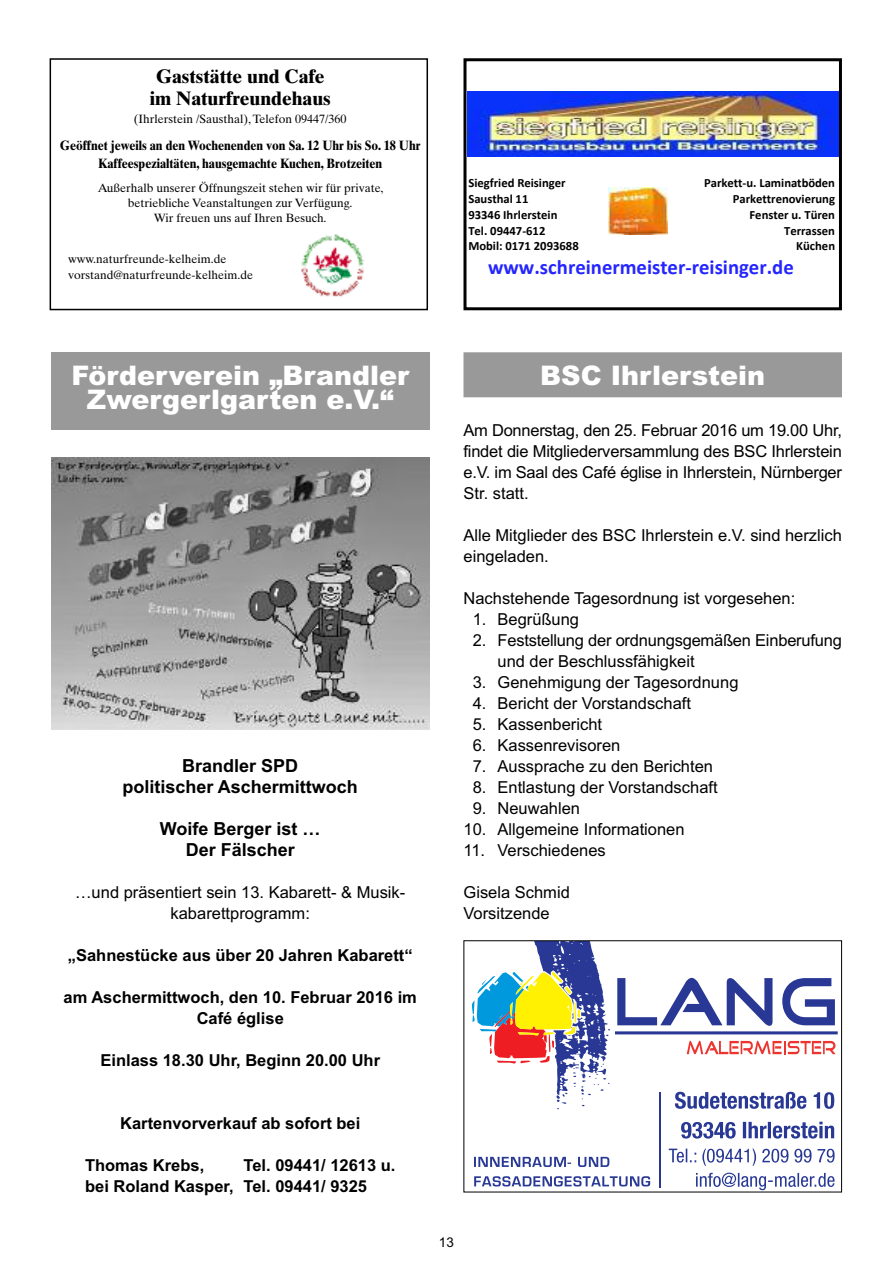
<style>
.page{position:relative;width:893px;height:1263px;background:#fff}
.page>*{position:absolute;margin:0;border:0;box-sizing:border-box;transform-origin:0 0}
.t1{font:900 27px/24px "Arial";color:#fff;text-align:center}
.t2{font:700 20.7px "Calibri";color:#2525ff}
.t3{font:700 19.5px/22.5px "Times Ten";color:#000;text-align:center}
.t4{font:700 18px/21px "Arial";color:#000;text-align:center}
.t5{font:16.5px/21px "Arial";color:#000}
.t6{font:700 16.5px/21px "Arial";color:#000;text-align:center}
.t7{font:700 13.5px/18px "Times Ten";color:#000;text-align:center;scale:.9 1}
.t8{font:13.5px "Arial";color:#000}
.t9{font:700 12.6px "Calibri";color:#000}
.t10{font:12px/15px "Times Ten";color:#000;text-align:center}
</style>
<div class="page">
<div style="left:51px;top:352px;width:378px;height:77px;background:#999"></div>
<div style="left:463px;top:352px;width:379px;height:45px;background:#999"></div>
<div style="left:50px;top:58px;width:378px;height:252px;border:2px solid #000"></div>
<img style="left:301px;top:234px;width:63px;height:63px">
<img style="left:467px;top:92px;width:371px;height:64px">
<img style="left:608px;top:187px;width:60px;height:48px">
<div style="left:463px;top:58px;width:379px;height:252px;border:3px solid #000"></div>
<img style="left:51px;top:457px;width:378px;height:273px">
<svg style="left:474px;top:1176px;width:176px;height:10px"></svg>
<svg style="left:474px;top:1157px;width:135px;height:10px"></svg>
<svg style="left:472px;top:942px;width:366px;height:167px"></svg>
<svg style="left:681px;top:1122px;width:153px;height:16px"></svg>
<svg style="left:669px;top:1148px;width:165px;height:18px"></svg>
<hr style="left:659px;top:1093px;width:2px;height:95px;background:#283894">
<svg style="left:696px;top:1173px;width:138px;height:17px"></svg>
<p class="t3" style="left:150px;top:67px;width:183px">Gaststätte und Cafe im Naturfreundehaus</p>
<p class="t10" style="left:134px;top:113px;width:214px">(Ihrlerstein /Sausthal),Telefon 09447/360</p>
<p class="t7" style="left:60px;top:138px;width:402px">Geöffnet jeweils an den Wochenenden von Sa. 12 Uhr bis So. 18 Uhr<br>Kaffeespezialtäten, hausgemachte Kuchen, Brotzeiten</p>
<p class="t10" style="left:98px;top:182px;width:287px">Außerhalb unserer Öffnungszeit stehen wir für private, betriebliche Veanstaltungen zur Verfügung.<br>Wir freuen uns auf Ihren Besuch.</p>
<p class="t10" style="left:68px;top:252px;width:187px;line-height:16.5px;text-align:left">www.naturfreunde-kelheim.de vorstand@naturfreunde-kelheim.de</p>
<p class="t9" style="left:468px;top:177px;width:99px">Siegfried Reisinger</p>
<p class="t9" style="left:704px;top:177px;width:132px">Parkett-u. Laminatböden</p>
<p class="t9" style="left:468px;top:193px;width:62px">Sausthal 11</p>
<p class="t9" style="left:733px;top:193px;width:104px">Parkettrenovierung</p>
<p class="t9" style="left:468px;top:209px;width:91px">93346 Ihrlerstein</p>
<p class="t9" style="left:749px;top:209px;width:87px">Fenster u. Türen</p>
<p class="t9" style="left:468px;top:225px;width:79px">Tel. 09447-612</p>
<p class="t9" style="left:784px;top:225px;width:53px">Terrassen</p>
<p class="t9" style="left:468px;top:241px;width:112px">Mobil: 0171 2093688</p>
<p class="t9" style="left:796px;top:241px;width:40px">Küchen</p>
<p class="t2" style="left:488px;top:258px;width:307px">www.schreinermeister-reisinger.de</p>
<h1 class="t1" style="left:71px;top:363px;width:339px">Förderverein „Brandler<br>Zwergerlgarten e.V.“</h1>
<p class="t4" style="left:123px;top:756px;width:237px">Brandler SPD<br>politischer Aschermittwoch</p>
<p class="t4" style="left:160px;top:819px;width:162px">Woife Berger ist …<br>Der Fälscher</p>
<p class="t5" style="left:75px;top:882px;width:332px;text-align:center">…und präsentiert sein 13. Kabarett- &amp; Musik&shy;kabarettprogramm:</p>
<p class="t6" style="left:68px;top:945px;width:346px">„Sahnestücke aus über 20 Jahren Kabarett“</p>
<p class="t6" style="left:64px;top:987px;width:355px">am Aschermittwoch, den 10. Februar 2016 im<br>Café église</p>
<p class="t6" style="left:100px;top:1050px;width:281px">Einlass 18.30 Uhr, Beginn 20.00 Uhr</p>
<p class="t6" style="left:120px;top:1113px;width:242px">Kartenvorverkauf ab sofort bei</p>
<p class="t6" style="left:85px;top:1155px;width:121px">Thomas Krebs,</p>
<p class="t6" style="left:85px;top:1155px;width:312px;text-align:left;text-indent:158px">Tel. 09441/ 12613 u. bei Roland Kasper, Tel. 09441/ 9325</p>
<h1 class="t1" style="left:540px;top:363px;width:227px">BSC Ihrlerstein</h1>
<p class="t5" style="left:463px;top:420px;width:380px;text-align:justify">Am Donnerstag, den 25. Februar 2016 um 19.00 Uhr, findet die Mitgliederversammlung des BSC Ihrlerstein e.V. im Saal des Café église in Ihrlerstein, Nürnberger Str. statt.</p>
<p class="t5" style="left:463px;top:525px;width:380px">Alle Mitglieder des BSC Ihrlerstein e.V. sind herzlich eingeladen.</p>
<p class="t5" style="left:463px;top:588px;width:333px">Nachstehende Tagesordnung ist vorgesehen:</p>
<p class="t5" style="left:473px;top:609px;width:108px">1. Begrüßung</p>
<p class="t5" style="left:497px;top:630px;width:346px;text-indent:-25px">2. Feststellung der ordnungsgemäßen Einberufung und der Beschlussfähigkeit</p>
<p class="t5" style="left:473px;top:672px;width:267px">3. Genehmigung der Tagesordnung</p>
<p class="t5" style="left:473px;top:693px;width:220px">4. Bericht der Vorstandschaft</p>
<p class="t5" style="left:473px;top:714px;width:131px">5. Kassenbericht</p>
<p class="t5" style="left:473px;top:735px;width:149px">6. Kassenrevisoren</p>
<p class="t5" style="left:473px;top:756px;width:242px">7. Aussprache zu den Berichten</p>
<p class="t5" style="left:473px;top:777px;width:246px">8. Entlastung der Vorstandschaft</p>
<p class="t5" style="left:473px;top:798px;width:109px">9. Neuwahlen</p>
<p class="t5" style="left:463px;top:819px;width:223px">10. Allgemeine Informationen</p>
<p class="t5" style="left:463px;top:840px;width:144px">11. Verschiedenes</p>
<p class="t5" style="left:463px;top:882px;width:108px">Gisela Schmid<br>Vorsitzende</p>
<p class="t8" style="left:439px;top:1235px;width:17px">13</p>
</div>
